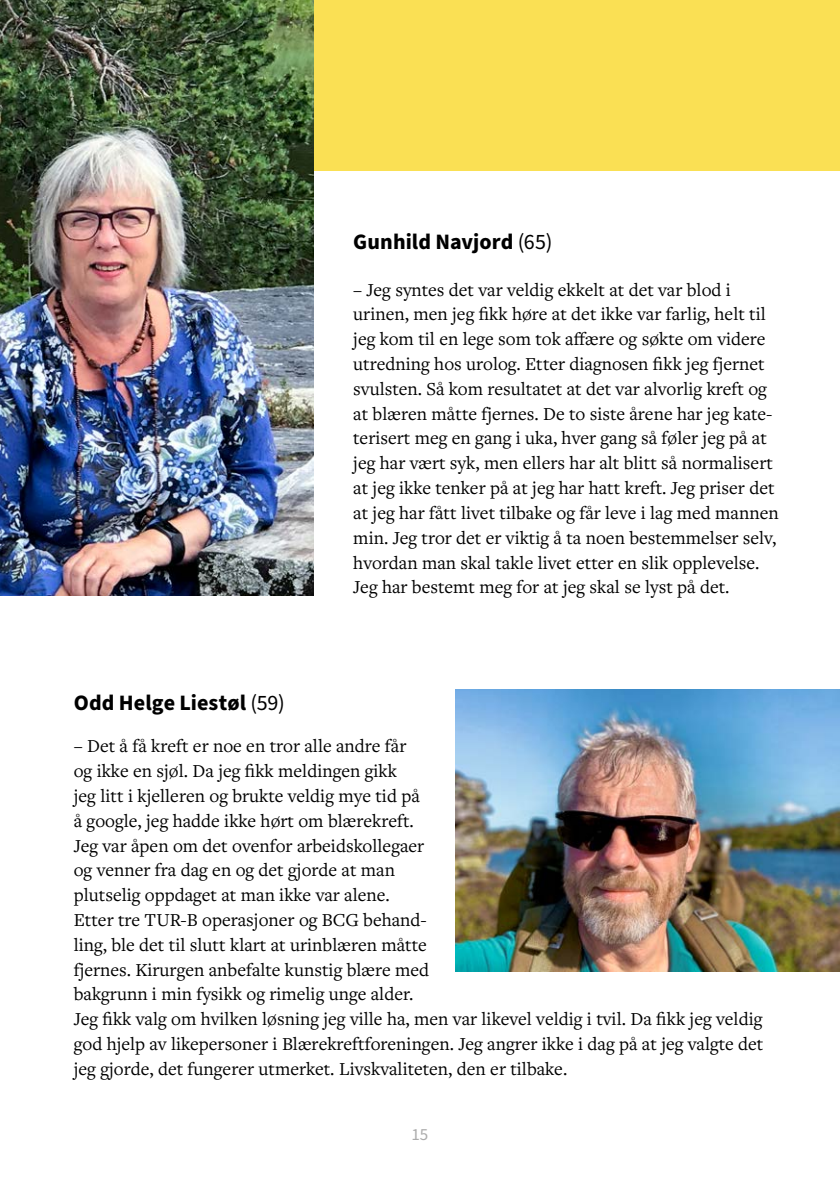
<style>
.page{position:relative;width:840px;height:1191px;background:#fff}
.page>*{position:absolute;margin:0;border:0;box-sizing:border-box;transform-origin:0 0}
.t1{font:700 22px "Source Sans Pro";letter-spacing:.005em;color:#000}
.t2{font:19px/24.8px "Freight Text Pro";color:#000}
.t3{font:17px "Source Sans Pro";color:#acacac}
.s1{font-weight:400}
</style>
<div class="page">
<div style="left:0;top:0;width:839px;height:170px;background:#fae054"></div>
<img style="left:0;top:0;width:313px;height:595px">
<img style="left:455px;top:690px;width:384px;height:281px">
<p class="t1" style="left:353px;top:227px;width:200px">Gunhild Navjord <span class="s1">(65)</span></p>
<p class="t1" style="left:74px;top:687px;width:212px">Odd Helge Liestøl <span class="s1">(59)</span></p>
<p class="t2" style="left:353px;top:276px;width:427px">– Jeg syntes det var veldig ekkelt at det var blod i urinen, men jeg fikk høre at det ikke var farlig, helt til jeg kom til en lege som tok affære og søkte om videre utredning hos urolog. Etter diagnosen fikk jeg fjernet svulsten. Så kom resultatet at det var alvorlig kreft og at blæren måtte fjernes. De to siste årene har jeg kate&shy;terisert meg en gang i uka, hver gang så føler jeg på at jeg har vært syk, men ellers har alt blitt så normalisert at jeg ikke tenker på at jeg har hatt kreft. Jeg priser det at jeg har fått livet tilbake og får leve i lag med mannen min. Jeg tror det er viktig å ta noen bestemmelser selv, hvordan man skal takle livet etter en slik opplevelse.<br>Jeg har bestemt meg for at jeg skal se lyst på det.</p>
<p class="t2" style="left:74px;top:733px;width:690px">– Det å få kreft er noe en tror alle andre får<br>og ikke en sjøl. Da jeg fikk meldingen gikk<br>jeg litt i kjelleren og brukte veldig mye tid på<br>å google, jeg hadde ikke hørt om blærekreft.<br>Jeg var åpen om det ovenfor arbeidskollegaer<br>og venner fra dag en og det gjorde at man<br>plutselig oppdaget at man ikke var alene.<br>Etter tre TUR-B operasjoner og BCG behand-<br>ling, ble det til slutt klart at urinblæren måtte<br>fjernes. Kirurgen anbefalte kunstig blære med<br>bakgrunn i min fysikk og rimelig unge alder.<br>Jeg fikk valg om hvilken løsning jeg ville ha, men var likevel veldig i tvil. Da fikk jeg veldig god hjelp av likepersoner i Blærekreftforeningen. Jeg angrer ikke i dag på at jeg valgte det jeg gjorde, det fungerer utmerket. Livskvaliteten, den er tilbake.</p>
<p class="t3" style="left:411px;top:1123px;width:18px">15</p>
</div>
